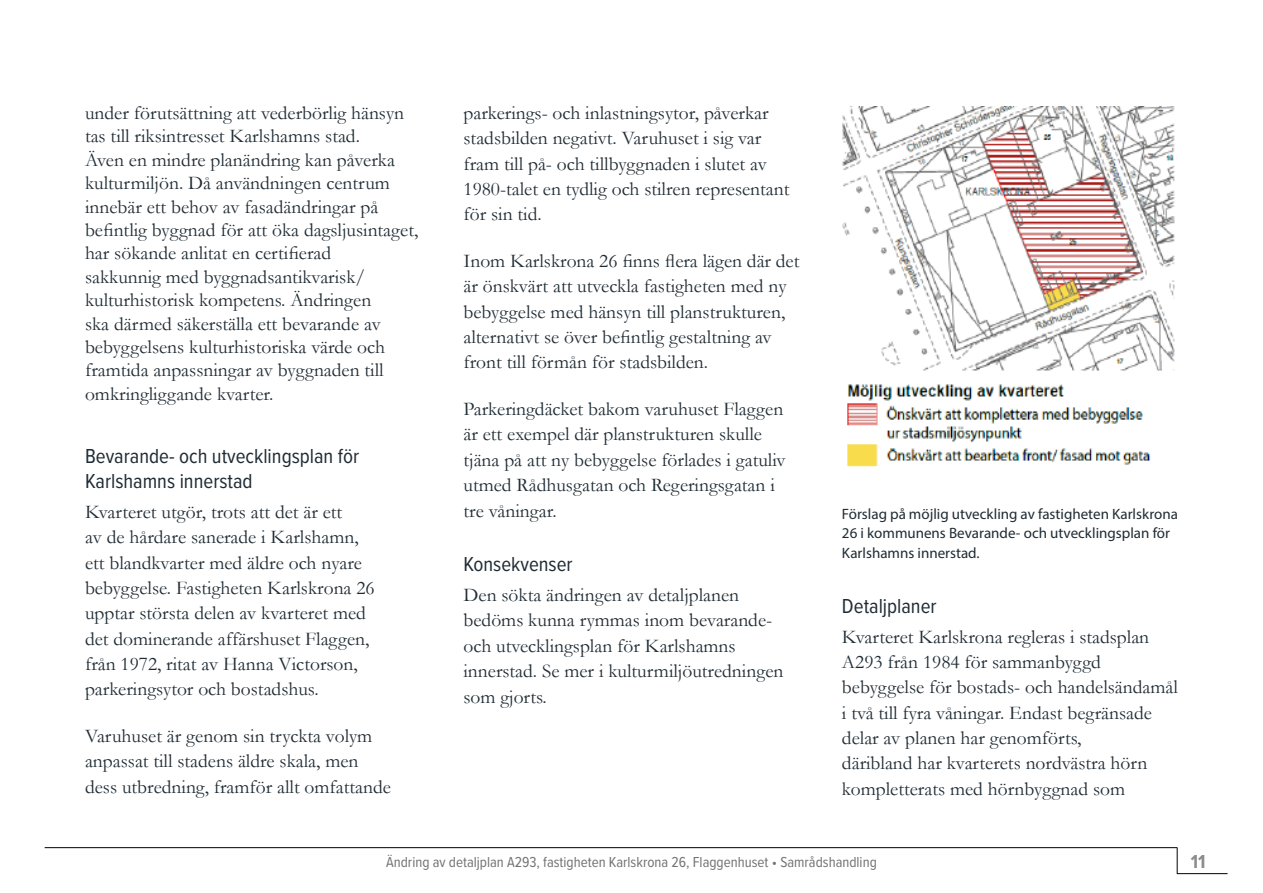
<style>
.page{position:relative;width:1263px;height:893px;background:#fff}
.page>*{position:absolute;margin:0;border:0;box-sizing:border-box;transform-origin:0 0}
.Underrubrik_3{font:21px/25.2px "Proxima Nova Cond";color:#1f2b33}
.Brödtext{font:19.5px/25.3px "Garamond";color:#1f2b33}
.Underrubrik_3-2{font:19.5px/23.4px "Garamond";color:#1f2b33}
.t1{font:700 19.5px "Proxima Nova Cond";color:#8a8c8f}
.Brödtext-2{font:15px/19.5px "Myriad Pro";color:#1f2b33}
.t2{font:15px "Proxima Nova Cond";color:#717275}
</style>
<div class="page">
<hr style="left:45px;top:847px;width:1132px;height:1px;background:#000001">
<svg style="left:1177px;top:847px;width:1px;height:26px"></svg>
<hr style="left:1177px;top:873px;width:50px;height:1px;background:#000001">
<img style="left:842px;top:106px;width:333px;height:361px">
<h4 class="Underrubrik_3-2" style="left:85px;top:101px;width:335px">under förutsättning att vederbörlig hänsyn tas till riksintresset Karlshamns stad.<br>Även en mindre planändring kan påverka kulturmiljön. Då användningen centrum innebär ett behov av fasadändringar på befintlig byggnad för att öka dagsljusintaget, har sökande anlitat en certifierad<br>sakkunnig med byggnadsantikvarisk/ kulturhistorisk kompetens. Ändringen<br>ska därmed säkerställa ett bevarande av bebyggelsens kulturhistoriska värde och framtida anpassningar av byggnaden till omkringliggande kvarter.</h4>
<h4 class="Underrubrik_3" style="left:85px;top:443px;width:276px">Bevarande- och utvecklingsplan för<br>Karlshamns innerstad</h4>
<p class="Brödtext" style="left:85px;top:499px;width:291px">Kvarteret utgör, trots att det är ett<br>av de hårdare sanerade i Karlshamn, ett blandkvarter med äldre och nyare bebyggelse. Fastigheten Karlskrona 26 upptar största delen av kvarteret med det dominerande affärshuset Flaggen, från 1972, ritat av Hanna Victorson, parkeringsytor och bostadshus.</p>
<p class="Brödtext" style="left:85px;top:723px;width:307px">Varuhuset är genom sin tryckta volym anpassat till stadens äldre skala, men dess utbredning, framför allt omfattande</p>
<p class="Brödtext" style="left:463px;top:100px;width:327px">parkerings- och inlastningsytor, påverkar stadsbilden negativt. Varuhuset i sig var fram till på- och tillbyggnaden i slutet av 1980-talet en tydlig och stilren representant för sin tid.</p>
<p class="Brödtext" style="left:463px;top:248px;width:337px">Inom Karlskrona 26 finns flera lägen där det är önskvärt att utveckla fastigheten med ny bebyggelse med hänsyn till planstrukturen, alternativt se över befintlig gestaltning av front till förmån för stadsbilden.</p>
<p class="Brödtext" style="left:463px;top:396px;width:324px">Parkeringdäcket bakom varuhuset Flaggen är ett exempel där planstrukturen skulle tjäna på att ny bebyggelse förlades i gatuliv utmed Rådhusgatan och Regeringsgatan i tre våningar.</p>
<h4 class="Underrubrik_3" style="left:463px;top:551px;width:111px">Konsekvenser</h4>
<p class="Brödtext" style="left:463px;top:582px;width:321px">Den sökta ändringen av detaljplanen bedöms kunna rymmas inom bevarande&shy;och utvecklingsplan för Karlshamns innerstad. Se mer i kulturmiljöutredningen som gjorts.</p>
<p class="Brödtext-2" style="left:842px;top:504px;width:337px">Förslag på möjlig utveckling av fastigheten Karlskrona<br>26 i kommunens Bevarande- och utvecklingsplan för<br>Karlshamns innerstad.</p>
<h4 class="Underrubrik_3" style="left:842px;top:592px;width:96px">Detaljplaner</h4>
<p class="Brödtext" style="left:842px;top:623px;width:337px">Kvarteret Karlskrona regleras i stadsplan A293 från 1984 för sammanbyggd bebyggelse för bostads- och handelsändamål i två till fyra våningar. Endast begränsade delar av planen har genomförts,<br>däribland har kvarterets nordvästra hörn kompletterats med hörnbyggnad som</p>
<p class="t2" style="left:386px;top:850px;width:492px">Ändring av detaljplan A293, fastigheten Karlskrona 26, Flaggenhuset • Samrådshandling</p>
<p class="t1" style="left:1191px;top:847px;width:14px">11</p>
</div>
